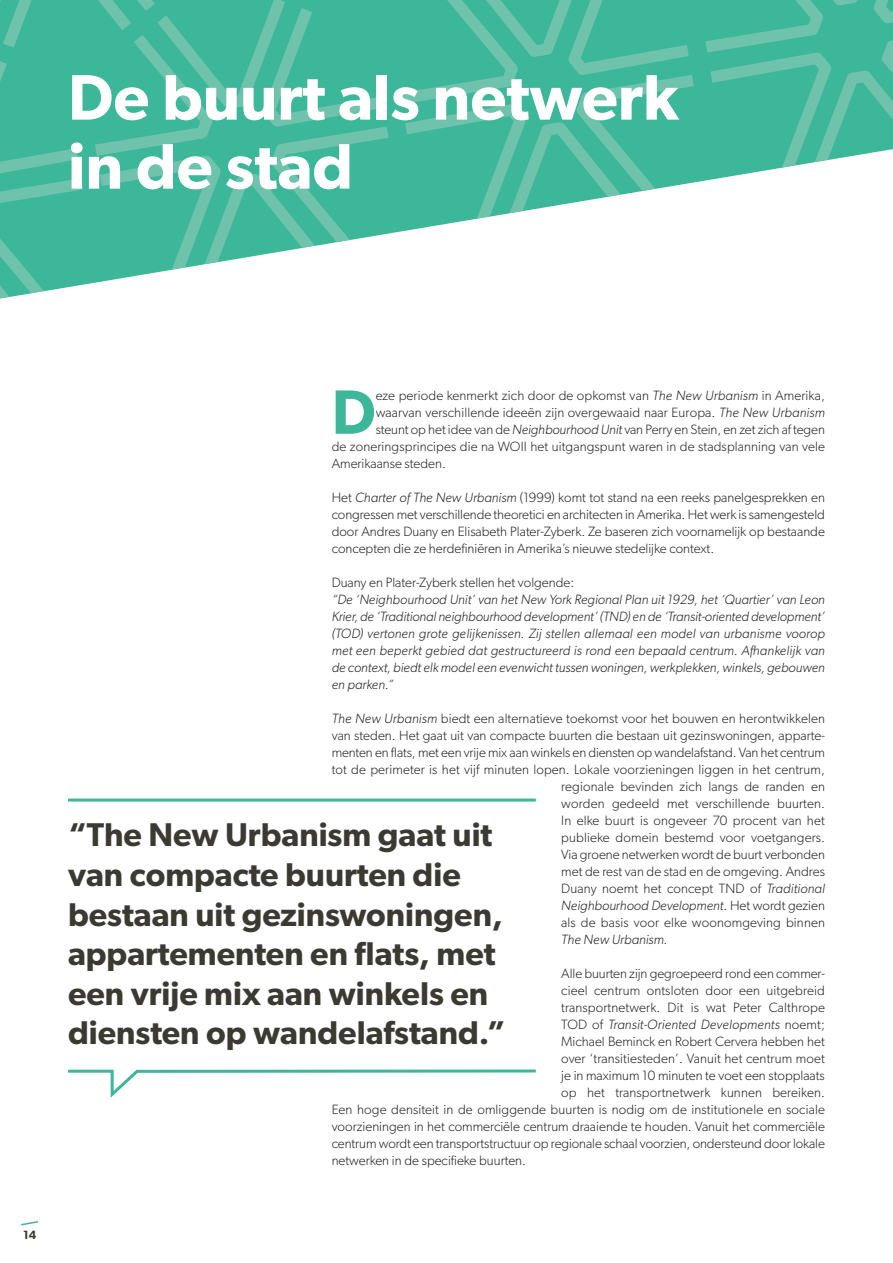
<style>
.page{position:relative;width:893px;height:1263px;background:#fff}
.page>*{position:absolute;margin:0;border:0;box-sizing:border-box;transform-origin:0 0}
.t1{font:600 64.5px/69px "Gibson";color:#fff}
.t2{font:600 62.7px "Gibson";color:#3db79a}
.t3{font:600 33px/39.6px "Gibson";color:#3b3a32}
.t4{font:300 13.5px/17px "Gibson";letter-spacing:.005em;color:#231f20;text-align:justify}
.t5{font:italic 300 13.5px/17px "Gibson";color:#231f20;text-align:justify}
.t6{font:600 12px "Gibson";color:#3b3a32}
.s1{font-style:italic}
.s2{font-style:normal}
</style>
<div class="page">
<svg style="left:389px;top:0;width:316px;height:234px;fill:#3db79a"></svg>
<svg style="left:0;top:0;width:170px;height:299px;background:#52bea4"></svg>
<svg style="left:95px;top:0;width:294px;height:270px;background:#50bca2"></svg>
<svg style="left:443px;top:219px;width:213px;height:14px"></svg>
<svg style="left:400px;top:0;width:294px;height:219px;background:#53bda4"></svg>
<svg style="left:705px;top:0;width:188px;height:181px;background:#57bfa6"></svg>
<svg style="left:21px;top:1221px;width:17px;height:5px"></svg>
<svg style="left:68px;top:1069px;width:468px;height:29px"></svg>
<hr style="left:68px;top:798px;width:468px;height:3px;background:#3db79a">
<h1 class="t1" style="left:68px;top:69px;width:612px">De buurt als netwerk in de stad</h1>
<p class="t6" style="left:23px;top:1230px;width:15px">14</p>
<h2 class="t2" style="left:332px;top:391px;width:46px">D</h2>
<p class="t4" style="left:376px;top:388px;width:451px">eze periode kenmerkt zich door de opkomst van <span class="s1">The New Urbanism</span> in Amerika,</p>
<p class="t4" style="left:376px;top:405px;width:451px">waarvan verschillende ideeën zijn overgewaaid naar Europa. <span class="s1">The New Urbanism</span></p>
<p class="t4" style="left:376px;top:422px;width:451px">steunt op het idee van de <span class="s1">Neighbourhood Unit</span> van Perry en Stein, en zet zich af tegen</p>
<p class="t4" style="left:332px;top:439px;width:495px">de zoneringsprincipes die na WOII het uitgangspunt waren in de stadsplanning van vele</p>
<p class="t4" style="left:332px;top:456px;width:116px">Amerikaanse steden.</p>
<p class="t4" style="left:332px;top:490px;width:495px">Het <span class="s1">Charter of The New Urbanism</span> (1999) komt tot stand na een reeks panelgesprekken en congressen met verschillende theoretici en architecten in Amerika. Het werk is samengesteld door Andres Duany en Elisabeth Plater-Zyberk. Ze baseren zich voornamelijk op bestaande concepten die ze herdefiniëren in Amerika’s nieuwe stedelijke context.</p>
<p class="t4" style="left:332px;top:575px;width:244px">Duany en Plater-Zyberk stellen het volgende:</p>
<p class="t5" style="left:332px;top:592px;width:495px">“De ‘Neighbourhood Unit’ van het New York Regional Plan uit 1929, het ‘Quartier’ van Leon Krier, de ‘Traditional neighbourhood development’ (TND) en de ‘Transit-oriented development’ (TOD) vertonen grote gelijkenissen. Zij stellen allemaal een model van urbanisme voorop met een beperkt gebied dat gestructureerd is rond een bepaald centrum. Afhankelijk van de context, biedt elk model een evenwicht tussen woningen, werkplekken, winkels, gebouwen en parken.”</p>
<p class="t4" style="left:332px;top:711px;width:495px;text-align:right"><span class="s1">The New Urbanism</span> biedt een alternatieve toekomst voor het bouwen en herontwikkelen van steden. Het gaat uit van compacte buurten die bestaan uit gezinswoningen, apparte&shy;menten en flats, met een vrije mix aan winkels en diensten op wandelafstand. Van het centrum tot de perimeter is het vijf minuten lopen. Lokale voorzieningen liggen in het centrum, regionale bevinden zich langs de randen en<br>worden gedeeld met verschillende buurten.<br>In elke buurt is ongeveer 70 procent van het<br>publieke domein bestemd voor voetgangers.<br>Via groene netwerken wordt de buurt verbonden<br>met de rest van de stad en de omgeving. Andres<br>Duany noemt het concept TND of <span class="s1">Traditional<br>Neighbourhood Development</span>. Het wordt gezien<br>als de basis voor elke woonomgeving binnen</p>
<p class="t5" style="left:561px;top:932px;width:108px">The New Urbanism.</p>
<p class="t4" style="left:561px;top:966px;width:265px">Alle buurten zijn gegroepeerd rond een commer-</p>
<p class="t4" style="left:561px;top:983px;width:265px">cieel centrum ontsloten door een uitgebreid</p>
<p class="t4" style="left:561px;top:1000px;width:265px">transportnetwerk. Dit is wat Peter Calthrope</p>
<p class="t5" style="left:561px;top:1017px;width:265px"><span class="s2">TOD of</span> Transit-Oriented Developments <span class="s2">noemt;</span></p>
<p class="t4" style="left:561px;top:1034px;width:265px">Michael Beminck en Robert Cervera hebben het</p>
<p class="t4" style="left:561px;top:1051px;width:265px">over ‘transitiesteden’. Vanuit het centrum moet</p>
<p class="t4" style="left:561px;top:1068px;width:265px">je in maximum 10 minuten te voet een stopplaats</p>
<p class="t4" style="left:561px;top:1085px;width:265px">op het transportnetwerk kunnen bereiken.</p>
<p class="t4" style="left:332px;top:1102px;width:495px">Een hoge densiteit in de omliggende buurten is nodig om de institutionele en sociale</p>
<p class="t4" style="left:332px;top:1119px;width:495px">voorzieningen in het commerciële centrum draaiende te houden. Vanuit het commerciële</p>
<p class="t4" style="left:332px;top:1136px;width:495px">centrum wordt een transportstructuur op regionale schaal voorzien, ondersteund door lokale</p>
<p class="t4" style="left:332px;top:1153px;width:196px">netwerken in de specifieke buurten.</p>
<h3 class="t3" style="left:68px;top:818px;width:439px">“The New Urbanism gaat uit van compacte buurten die bestaan uit gezinswoningen, appartementen en flats, met een vrije mix aan winkels en diensten op wandelafstand.”</h3>
</div>
